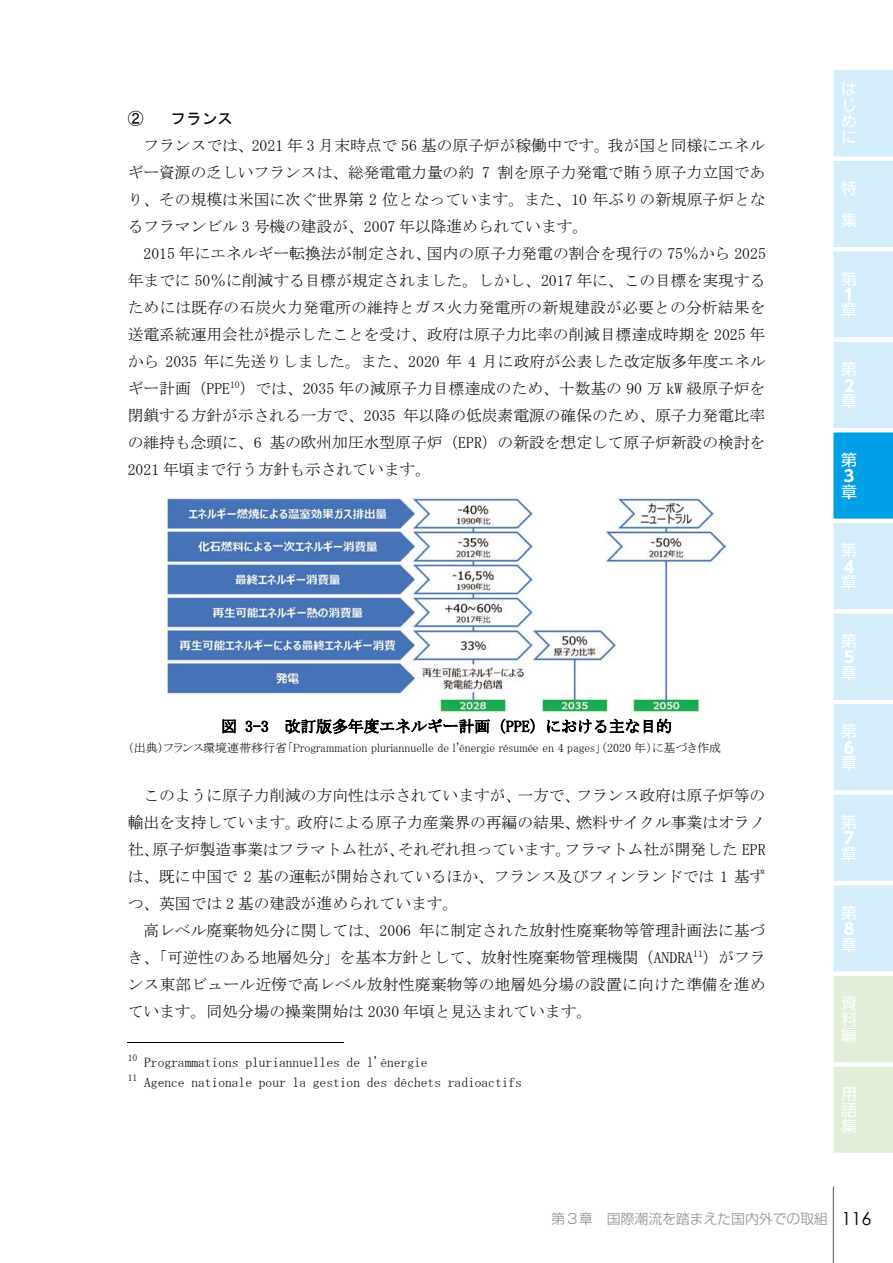
<style>
.page{position:relative;width:893px;height:1263px;background:#fff}
.page>*{position:absolute;margin:0;border:0;box-sizing:border-box;transform-origin:0 0}
.t1{font:15.9px/15.9px "UD Shin Go Pro";color:#fff;text-align:justify}
.t2{font:700 15.9px "UD Shin Go Pro";color:#fff}
.t3{font:15.75px/27px "MS Mincho";color:#000;text-align:justify}
.t4{font:15.75px "MS Gothic";color:#000}
.t5{font:15.75px "MS P Gothic";color:#000}
.t6{font:300 13.8px "Shin Go Pro";color:#898989}
.t7{font:13.5px/20.4px "MS Mincho";color:#000}
.t8{font:12px "MS P Mincho";color:#000}
.s1{font-family:"Century Gothic";font-weight:400;font-size:18px;color:#000}
</style>
<div class="page">
<hr style="left:128px;top:1042px;width:216px;height:1px;background:#000">
<img style="left:167px;top:497px;width:558px;height:215px">
<hr style="left:833px;top:1186px;width:1px;height:77px;background:#585959">
<svg style="left:833px;top:70px;width:60px;height:1083px;background:#c8e8f4"></svg>
<p class="t5" style="left:128px;top:111px;width:17px">②</p>
<p class="t4" style="left:170px;top:111px;width:64px">フランス</p>
<p class="t3" style="left:128px;top:132px;width:639px;text-indent:16px">フランスでは、2021 年 3 月末時点で 56 基の原子炉が稼働中です。我が国と同様にエネルギー資源の乏しいフランスは、総発電電力量の約 7 割を原子力発電で賄う原子力立国であり、その規模は米国に次ぐ世界第 2 位となっています。また、10 年ぶりの新規原子炉となるフラマンビル 3 号機の建設が、2007 年以降進められています。</p>
<p class="t3" style="left:128px;top:240px;width:640px;text-indent:16px">2015 年にエネルギー転換法が制定され、国内の原子力発電の割合を現行の 75％から 2025年までに 50％に削減する目標が規定されました。しかし、2017 年に、この目標を実現するためには既存の石炭火力発電所の維持とガス火力発電所の新規建設が必要との分析結果を送電系統運用会社が提示したことを受け、政府は原子力比率の削減目標達成時期を 2025 年から 2035 年に先送りしました。また、2020 年 4 月に政府が公表した改定版多年度エネルギー計画（PPE<sup>10</sup>）では、2035 年の減原子力目標達成のため、十数基の 90 万 kW 級原子炉を閉鎖する方針が示される一方で、2035 年以降の低炭素電源の確保のため、原子力発電比率の維持も念頭に、6 基の欧州加圧水型原子炉（EPR）の新設を想定して原子炉新設の検討を2021 年頃まで行う方針も示されています。</p>
<p class="t3" style="left:221px;top:713px;width:452px">図 3-3 改訂版多年度エネルギー計画（PPE）における主な目的</p>
<p class="t8" style="left:128px;top:741px;width:595px">（出典）フランス環境連帯移行省「Programmation pluriannuelle de l'énergie résumée en 4 pages」（2020 年）に基づき作成</p>
<p class="t3" style="left:128px;top:782px;width:639px;text-indent:16px">このように原子力削減の方向性は示されていますが、一方で、フランス政府は原子炉等の輸出を支持しています。政府による原子力産業界の再編の結果、燃料サイクル事業はオラノ社、原子炉製造事業はフラマトム社が、それぞれ担っています。フラマトム社が開発した EPRは、既に中国で 2 基の運転が開始されているほか、フランス及びフィンランドでは 1 基ずつ、英国では 2 基の建設が進められています。</p>
<p class="t3" style="left:128px;top:917px;width:639px;text-indent:16px">高レベル廃棄物処分に関しては、2006 年に制定された放射性廃棄物等管理計画法に基づき、「可逆性のある地層処分」を基本方針として、放射性廃棄物管理機関（ANDRA<sup>11</sup>）がフランス東部ビュール近傍で高レベル放射性廃棄物等の地層処分場の設置に向けた準備を進めています。同処分場の操業開始は 2030 年頃と見込まれています。</p>
<p class="t7" style="left:128px;top:1051px;width:396px"><sup>10</sup> Programmations pluriannuelles de l'énergie<br><sup>11</sup> Agence nationale pour la gestion des déchets radioactifs</p>
<p class="t1" style="left:841px;top:81px;width:16px">はじめに</p>
<p class="t1" style="left:841px;top:172px;width:17px;line-height:32px">特集</p>
<p class="t1" style="left:841px;top:270px;width:17px">第</p>
<p class="t2" style="left:841px;top:282px;width:11px">１</p>
<p class="t1" style="left:841px;top:302px;width:17px">章</p>
<p class="t1" style="left:841px;top:361px;width:17px">第</p>
<p class="t2" style="left:841px;top:373px;width:14px">２</p>
<p class="t1" style="left:841px;top:393px;width:17px">章</p>
<p class="t1" style="left:841px;top:451px;width:17px">第</p>
<p class="t2" style="left:841px;top:463px;width:14px">３</p>
<p class="t1" style="left:841px;top:483px;width:17px">章</p>
<p class="t1" style="left:841px;top:542px;width:17px">第</p>
<p class="t2" style="left:841px;top:554px;width:14px">４</p>
<p class="t1" style="left:841px;top:574px;width:17px">章</p>
<p class="t1" style="left:841px;top:632px;width:17px">第</p>
<p class="t2" style="left:841px;top:644px;width:14px">５</p>
<p class="t1" style="left:841px;top:664px;width:17px">章</p>
<p class="t1" style="left:841px;top:723px;width:17px">第</p>
<p class="t2" style="left:841px;top:735px;width:14px">６</p>
<p class="t1" style="left:841px;top:755px;width:17px">章</p>
<p class="t1" style="left:841px;top:814px;width:17px">第</p>
<p class="t2" style="left:841px;top:825px;width:14px">７</p>
<p class="t1" style="left:841px;top:845px;width:17px">章</p>
<p class="t1" style="left:841px;top:904px;width:17px">第</p>
<p class="t2" style="left:841px;top:916px;width:14px">８</p>
<p class="t1" style="left:841px;top:936px;width:17px">章</p>
<p class="t1" style="left:841px;top:995px;width:17px">資料編</p>
<p class="t1" style="left:841px;top:1085px;width:17px">用語集</p>
<p class="t6" style="left:552px;top:1208px;width:321px">第３章　国際潮流を踏まえた国内外での取組 <span class="s1">116</span></p>
</div>
